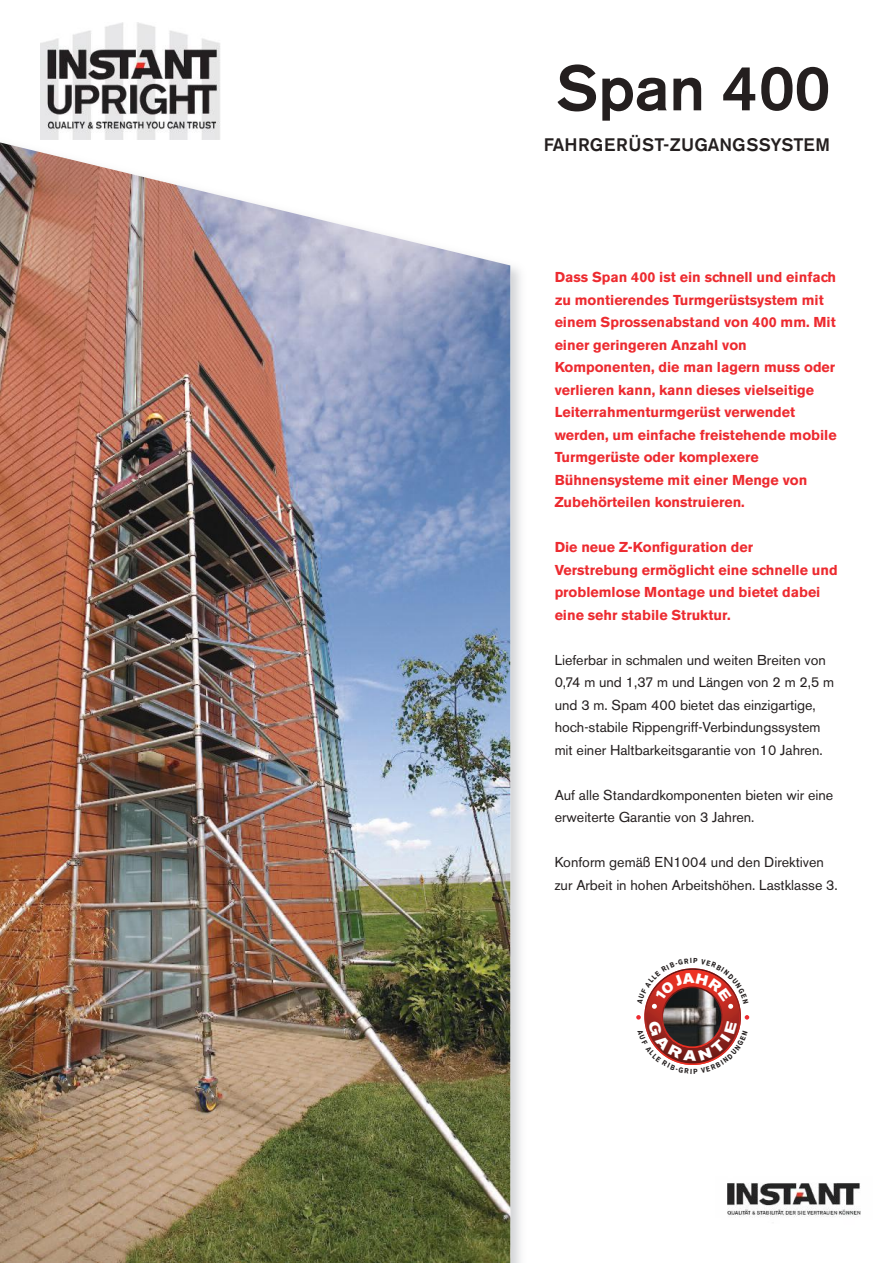
<style>
.page{position:relative;width:893px;height:1263px;background:#fff}
.page>*{position:absolute;margin:0;border:0;box-sizing:border-box;transform-origin:0 0}
.t1{font:500 63.3px "Akzidenz Grotesk BE";color:#241f1f}
.t2{font:500 18px "Akzidenz Grotesk BE";color:#241f1f}
.t3{font:700 14.25px/22.5px "Akzidenz Grotesk BE";color:#ed2b30}
.t4{font:14.25px/22.5px "Akzidenz Grotesk BE";color:#241f1f}
</style>
<div class="page">
<img style="left:40px;top:104px;width:481px;height:1159px">
<img style="left:0;top:142px;width:510px;height:1121px">
<img style="left:727px;top:1183px;width:134px;height:34px">
<img style="left:41px;top:23px;width:182px;height:116px">
<svg style="left:636px;top:968px;width:113px;height:97px"></svg>
<h1 class="t1" style="left:556px;top:66px;width:276px">Span 400</h1>
<p class="t2" style="left:544px;top:138px;width:288px">FAHRGERÜST-ZUGANGSSYSTEM</p>
<p class="t3" style="left:555px;top:267px;width:284px">Dass Span 400 ist ein schnell und einfach zu montierendes Turmgerüstsystem mit einem Sprossenabstand von 400 mm. Mit einer geringeren Anzahl von Komponenten, die man lagern muss oder verlieren kann, kann dieses vielseitige Leiterrahmenturmgerüst verwendet werden, um einfache freistehende mobile Turmgerüste oder komplexere Bühnensysteme mit einer Menge von Zubehörteilen konstruieren.</p>
<p class="t3" style="left:555px;top:537px;width:285px">Die neue Z-Konfiguration der Verstrebung ermöglicht eine schnelle und problemlose Montage und bietet dabei eine sehr stabile Struktur.</p>
<p class="t4" style="left:555px;top:650px;width:281px">Lieferbar in schmalen und weiten Breiten von 0,74 m und 1,37 m und Längen von 2 m 2,5 m und 3 m. Spam 400 bietet das einzigartige, hoch-stabile Rippengriff-Verbindungssystem mit einer Haltbarkeitsgarantie von 10 Jahren.</p>
<p class="t4" style="left:555px;top:785px;width:280px">Auf alle Standardkomponenten bieten wir eine erweiterte Garantie von 3 Jahren.</p>
<p class="t4" style="left:555px;top:852px;width:285px">Konform gemäß EN1004 und den Direktiven zur Arbeit in hohen Arbeitshöhen. Lastklasse 3.</p>
</div>
